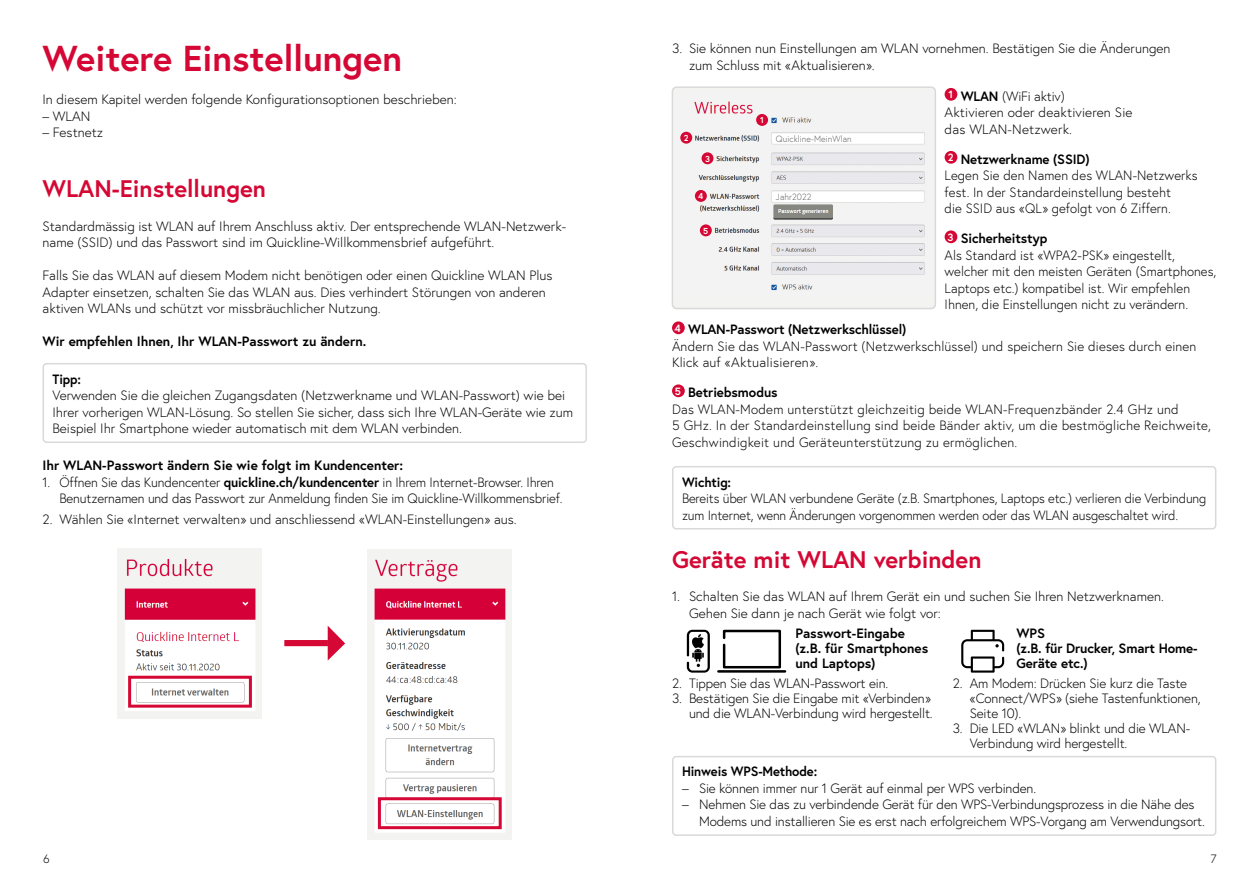
<style>
.page{position:relative;width:1259px;height:893px;background:#fff}
.page>*{position:absolute;margin:0;border:0;box-sizing:border-box;transform-origin:0 0}
.t1{font:700 36px "Europa";color:#d50734}
.t2{font:700 24px "Europa";color:#d50734}
.t3{font:300 13.5px/16.5px "Europa";color:#000}
.t4{font:700 13.5px/15px "Europa";color:#000}
.t5{font:300 13.5px/16.5px "Europa";color:#000;scale:.96 1}
.t6{font:700 13.5px "Europa";color:#000;scale:.96 1}
.t7{font:300 12px "Europa";color:#000}
.t8{font:300 9px "Europa";letter-spacing:.005em;color:#626463}
.t9{font:700 8.7px "Europa";color:#fff}
.s1{font-weight:700}
</style>
<div class="page">
<div style="left:944px;top:88px;width:13px;height:13px;background:#d50734;border-radius:50%"></div>
<div style="left:944px;top:151px;width:13px;height:13px;background:#d50734;border-radius:50%"></div>
<div style="left:944px;top:230px;width:13px;height:13px;background:#d50734;border-radius:50%"></div>
<div style="left:672px;top:321px;width:13px;height:13px;background:#d50734;border-radius:50%"></div>
<div style="left:672px;top:384px;width:13px;height:13px;background:#d50734;border-radius:50%"></div>
<div style="left:672px;top:756px;width:544px;height:80px;border:2px solid #d8dada;border-radius:4px"></div>
<div style="left:672px;top:466px;width:544px;height:63px;border:2px solid #d8dada;border-radius:4px"></div>
<svg style="left:687px;top:630px;width:23px;height:43px"></svg>
<svg style="left:961px;top:630px;width:43px;height:43px"></svg>
<svg style="left:722px;top:629px;width:60px;height:40px"></svg>
<hr style="left:718px;top:670px;width:67px;height:3px;background:#000">
<div style="left:672px;top:87px;width:263px;height:222px;background:#f3f3f2;border-radius:4px"></div>
<img style="left:680px;top:101px;width:245px;height:190px">
<div style="left:756px;top:114px;width:12px;height:12px;background:#d50734;border-radius:50%"></div>
<div style="left:680px;top:132px;width:12px;height:12px;background:#d50734;border-radius:50%"></div>
<div style="left:701px;top:152px;width:12px;height:12px;background:#d50734;border-radius:50%"></div>
<div style="left:671px;top:86px;width:265px;height:223px;border:2px solid #d8dada;border-radius:4px"></div>
<div style="left:695px;top:190px;width:12px;height:12px;background:#d50734;border-radius:50%"></div>
<div style="left:700px;top:224px;width:12px;height:12px;background:#d50734;border-radius:50%"></div>
<div style="left:43px;top:363px;width:544px;height:80px;border:2px solid #d8dada;border-radius:4px"></div>
<div style="left:118px;top:549px;width:144px;height:170px;background:#f3f3f2"></div>
<img style="left:124px;top:559px;width:132px;height:152px">
<div style="left:128px;top:676px;width:124px;height:32px;border:3px solid #d50734"></div>
<img style="left:367px;top:549px;width:145px;height:186px">
<img style="left:367px;top:735px;width:145px;height:104px">
<div style="left:378px;top:797px;width:124px;height:32px;border:3px solid #d50734"></div>
<div style="left:284px;top:640px;width:44px;height:6px;background:#d50734"></div>
<svg style="left:328px;top:626px;width:17px;height:34px"></svg>
<h1 class="t1" style="left:43px;top:33px;width:361px">Weitere Einstellungen</h1>
<p class="t3" style="left:43px;top:91px;width:416px">In diesem Kapitel werden folgende Konfigurationsoptionen beschrieben:</p>
<p class="t3" style="left:43px;top:108px;width:49px">– WLAN</p>
<p class="t3" style="left:43px;top:124px;width:62px">– Festnetz</p>
<h2 class="t2" style="left:43px;top:172px;width:225px">WLAN-Einstellungen</h2>
<p class="t3" style="left:43px;top:218px;width:525px">Standardmässig ist WLAN auf Ihrem Anschluss aktiv. Der entsprechende WLAN-Netzwerk&shy;name (SSID) und das Passwort sind im Quickline-Willkommensbrief aufgeführt.</p>
<p class="t3" style="left:43px;top:267px;width:511px">Falls Sie das WLAN auf diesem Modem nicht benötigen oder einen Quickline WLAN Plus<br>Adapter einsetzen, schalten Sie das WLAN aus. Dies verhindert Störungen von anderen aktiven WLANs und schützt vor missbräuchlicher Nutzung.</p>
<p class="t4" style="left:43px;top:334px;width:325px">Wir empfehlen Ihnen, Ihr WLAN-Passwort zu ändern.</p>
<p class="t6" style="left:53px;top:370px;width:31px">Tipp:</p>
<p class="t3" style="left:53px;top:387px;width:522px">Verwenden Sie die gleichen Zugangsdaten (Netzwerkname und WLAN-Passwort) wie bei<br>Ihrer vorherigen WLAN-Lösung. So stellen Sie sicher, dass sich Ihre WLAN-Geräte wie zum<br>Beispiel Ihr Smartphone wieder automatisch mit dem WLAN verbinden.</p>
<p class="t4" style="left:43px;top:458px;width:362px">Ihr WLAN-Passwort ändern Sie wie folgt im Kundencenter:</p>
<p class="t3" style="left:60px;top:474px;width:505px;text-indent:-17px">1. Öffnen Sie das Kundencenter <span class="s1">quickline.ch/kundencenter</span> in Ihrem Internet-Browser. Ihren<br>Benutzernamen und das Passwort zur Anmeldung finden Sie im Quickline-Willkommensbrief.</p>
<p class="t3" style="left:43px;top:511px;width:476px">2. Wählen Sie «Internet verwalten» und anschliessend «WLAN-Einstellungen» aus.</p>
<p class="t3" style="left:689px;top:40px;width:483px;text-indent:-17px">3. Sie können nun Einstellungen am WLAN vornehmen. Bestätigen Sie die Änderungen zum Schluss mit «Aktualisieren».</p>
<p class="t3" style="left:944px;top:88px;width:189px"><sup>1</sup> <span class="s1">WLAN</span> (WiFi aktiv)<br>Aktivieren oder deaktivieren Sie das WLAN-Netzwerk.</p>
<p class="t3" style="left:944px;top:151px;width:254px"><sup>2</sup> <span class="s1">Netzwerkname (SSID)<br></span>Legen Sie den Namen des WLAN-Netzwerks fest. In der Standardeinstellung besteht<br>die SSID aus «QL» gefolgt von 6 Ziffern.</p>
<p class="t3" style="left:944px;top:230px;width:273px"><sup>3</sup> <span class="s1">Sicherheitstyp<br></span>Als Standard ist «WPA2-PSK» eingestellt, welcher mit den meisten Geräten (Smartphones, Laptops etc.) kompatibel ist. Wir empfehlen Ihnen, die Einstellungen nicht zu verändern.</p>
<p class="t3" style="left:672px;top:321px;width:526px"><sup>4</sup> <span class="s1">WLAN-Passwort (Netzwerkschlüssel)<br></span>Ändern Sie das WLAN-Passwort (Netzwerkschlüssel) und speichern Sie dieses durch einen<br>Klick auf «Aktualisieren».</p>
<p class="t3" style="left:672px;top:384px;width:540px"><sup>5</sup> <span class="s1">Betriebsmodus<br></span>Das WLAN-Modem unterstützt gleichzeitig beide WLAN-Frequenzbänder 2.4 GHz und<br>5 GHz. In der Standardeinstellung sind beide Bänder aktiv, um die bestmögliche Reichweite, Geschwindigkeit und Geräteunterstützung zu ermöglichen.</p>
<p class="t9" style="left:760px;top:114px;width:5px">1</p>
<p class="t8" style="left:776px;top:133px;width:77px">Quickline-MeinWlan</p>
<p class="t9" style="left:684px;top:132px;width:6px">2</p>
<p class="t9" style="left:705px;top:153px;width:6px">3</p>
<p class="t8" style="left:776px;top:191px;width:37px">Jahr2022</p>
<p class="t9" style="left:698px;top:190px;width:7px">4</p>
<p class="t9" style="left:703px;top:225px;width:7px">5</p>
<p class="t6" style="left:682px;top:473px;width:53px">Wichtig:</p>
<p class="t5" style="left:682px;top:490px;width:547px">Bereits über WLAN verbundene Geräte (z.B. Smartphones, Laptops etc.) verlieren die Verbindung zum Internet, wenn Änderungen vorgenommen werden oder das WLAN ausgeschaltet wird.</p>
<h2 class="t2" style="left:672px;top:543px;width:311px">Geräte mit WLAN verbinden</h2>
<p class="t3" style="left:689px;top:588px;width:476px;text-indent:-17px">1. Schalten Sie das WLAN auf Ihrem Gerät ein und suchen Sie Ihren Netzwerknamen.<br>Gehen Sie dann je nach Gerät wie folgt vor:</p>
<p class="t4" style="left:795px;top:626px;width:134px">Passwort-Eingabe (z.B. für Smartphones und Laptops)</p>
<p class="t3" style="left:672px;top:674px;width:218px">2. Tippen Sie das WLAN-Passwort ein.</p>
<p class="t3" style="left:672px;top:690px;width:262px;line-height:15px;text-align:right">3. Bestätigen Sie die Eingabe mit «Verbinden» und die WLAN-Verbindung wird hergestellt.</p>
<p class="t4" style="left:1016px;top:626px;width:183px">WPS<br>(z.B. für Drucker, Smart Home-<br>Geräte etc.)</p>
<p class="t3" style="left:969px;top:675px;width:232px;line-height:15px;text-indent:-17px">2. Am Modem: Drücken Sie kurz die Taste «Connect/WPS» (siehe Tastenfunktionen,<br>Seite 10).</p>
<p class="t3" style="left:969px;top:720px;width:222px;line-height:15px;text-indent:-17px">3. Die LED «WLAN» blinkt und die WLAN-<br>Verbindung wird hergestellt.</p>
<p class="t6" style="left:682px;top:762px;width:142px">Hinweis WPS-Methode:</p>
<p class="t3" style="left:682px;top:780px;width:356px">– Sie können immer nur 1 Gerät auf einmal per WPS verbinden.</p>
<p class="t3" style="left:699px;top:796px;width:507px;text-indent:-17px">– Nehmen Sie das zu verbindende Gerät für den WPS-Verbindungsprozess in die Nähe des<br>Modems und installieren Sie es erst nach erfolgreichem WPS-Vorgang am Verwendungsort.</p>
<p class="t7" style="left:43px;top:851px;width:8px">6</p>
<p class="t7" style="left:1210px;top:851px;width:8px">7</p>
</div>
